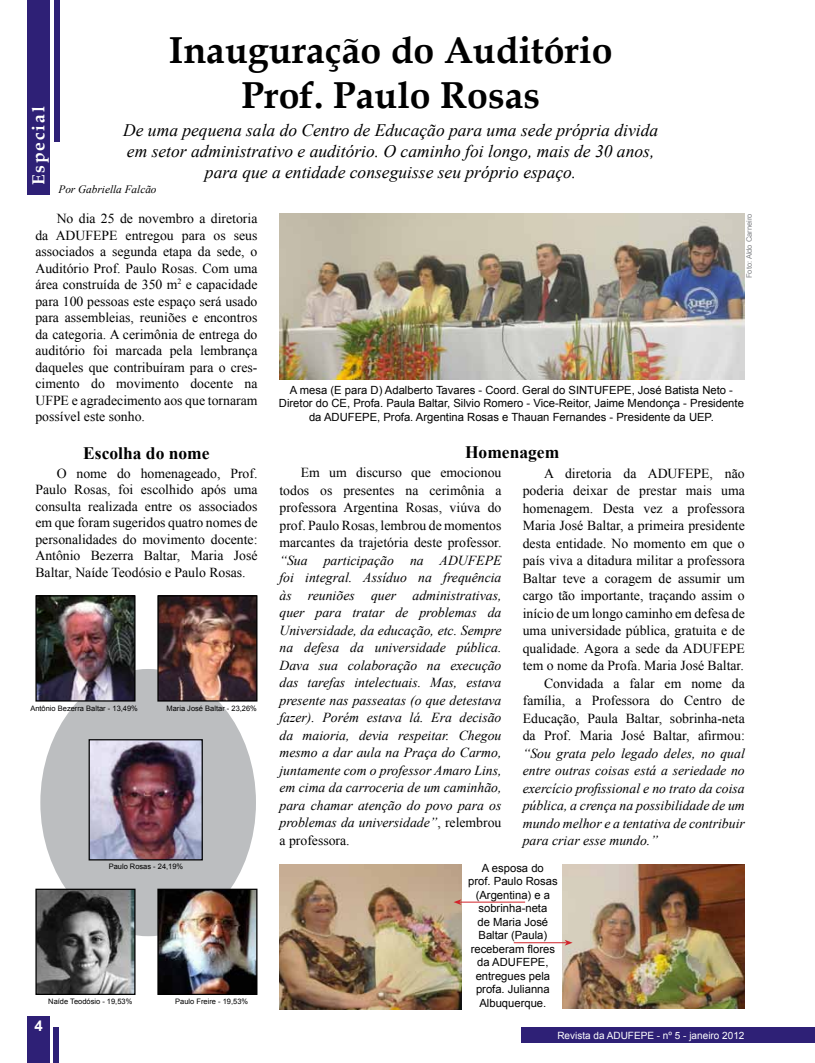
<style>
.page{position:relative;width:815px;height:1063px;background:#fff}
.page>*{position:absolute;margin:0;border:0;box-sizing:border-box;transform-origin:0 0}
.t1{font:700 37.5px/45px "Book Antiqua";color:#000;text-align:center}
.t2{font:italic 17.5px/21px "Times New Roman";color:#000;text-align:center}
.t3{font:700 17.5px "Times New Roman";color:#000}
.t4{font:700 17.5px "Book Antiqua";letter-spacing:.1em;color:#fff}
.t5{font:700 15px "Arial";color:#fff}
.t6{font:13.75px/17.5px "Times New Roman";color:#000;text-align:justify}
.t7{font:italic 13.75px/17.5px "Times New Roman";color:#000;text-align:justify}
.t8{font:11.25px/13.5px "Arial";color:#000;text-align:center}
.t9{font:italic 11.25px "Times New Roman";color:#000}
.t10{font:10px "Arial";color:#fff}
.t11{font:7.5px "Arial";color:#000}
.t12{font:7.5px "Arial";color:#808285}
.s1{font-style:normal}
</style>
<div class="page">
<div style="left:28px;top:1016px;width:22px;height:47px;background:#2e2076"></div>
<div style="left:53px;top:1027px;width:6px;height:36px;background:#2e2076"></div>
<div style="left:522px;top:1028px;width:293px;height:15px;background:#2e2076"></div>
<div style="left:28px;top:0;width:22px;height:195px;background:#2e2076"></div>
<div style="left:54px;top:0;width:6px;height:142px;background:#2e2076"></div>
<div style="left:40px;top:669px;width:216px;height:267px;background:#bcbec0;border-radius:50%"></div>
<img style="left:37px;top:597px;width:97px;height:103px">
<div style="left:35px;top:595px;width:101px;height:107px;border:1px solid #000"></div>
<img style="left:563px;top:864px;width:182px;height:144px">
<img style="left:279px;top:864px;width:183px;height:146px">
<img style="left:159px;top:597px;width:96px;height:103px">
<div style="left:157px;top:595px;width:100px;height:107px;border:1px solid #000"></div>
<img style="left:37px;top:891px;width:97px;height:102px">
<div style="left:35px;top:889px;width:101px;height:106px;border:1px solid #000"></div>
<img style="left:159px;top:891px;width:96px;height:102px">
<div style="left:157px;top:889px;width:100px;height:106px;border:1px solid #000"></div>
<img style="left:91px;top:741px;width:110px;height:117px">
<div style="left:89px;top:739px;width:114px;height:121px;border:1px solid #000"></div>
<img style="left:279px;top:213px;width:465px;height:166px">
<hr style="left:459px;top:902px;width:66px;height:1px;background:#d2232a">
<svg style="left:454px;top:899px;width:7px;height:6px"></svg>
<hr style="left:514px;top:942px;width:53px;height:1px;background:#d2232a">
<svg style="left:565px;top:940px;width:8px;height:6px"></svg>
<p class="t4" style="left:27px;top:185px;width:80px;rotate:-90deg">Especial</p>
<h1 class="t1" style="left:169px;top:27px;width:445px">Inauguração do Auditório<br>Prof. Paulo Rosas</h1>
<p class="t2" style="left:123px;top:119px;width:536px">De uma pequena sala do Centro de Educação para uma sede própria divida em setor administrativo e auditório. O caminho foi longo, mais de 30 anos, para que a entidade conseguisse seu próprio espaço.</p>
<p class="t9" style="left:58px;top:182px;width:100px">Por Gabriella Falcão</p>
<p class="t6" style="left:35px;top:210px;width:224px;line-height:16.5px;text-indent:21px">No dia 25 de novembro a diretoria da ADUFEPE entregou para os seus associados a segunda etapa da sede, o Auditório Prof. Paulo Rosas. Com uma área construída de 350 m<sup>2</sup> e capacidade para 100 pessoas este espaço será usado para assembleias, reuniões e encontros da categoria. A cerimônia de entrega do auditório foi marcada pela lembrança daqueles que contribuíram para o cres&shy;cimento do movimento docente na UFPE e agradecimento aos que tornaram possível este sonho.</p>
<p class="t3" style="left:83px;top:441px;width:128px">Escolha do nome</p>
<p class="t6" style="left:35px;top:465px;width:224px;line-height:16.5px;text-indent:21px">O nome do homenageado, Prof.<br>Paulo Rosas, foi escolhido após uma consulta realizada entre os associados em que foram sugeridos quatro nomes de personalidades do movimento docente:<br>Antônio Bezerra Baltar, Maria José Baltar, Naíde Teodósio e Paulo Rosas.</p>
<p class="t11" style="left:30px;top:704px;width:109px">Antônio Bezerra Baltar - 13,49%</p>
<p class="t11" style="left:166px;top:704px;width:92px">Maria José Baltar - 23,26%</p>
<p class="t11" style="left:109px;top:861px;width:76px">Paulo Rosas - 24,19%</p>
<p class="t11" style="left:48px;top:997px;width:86px">Naíde Teodósio - 19,53%</p>
<p class="t11" style="left:175px;top:997px;width:74px">Paulo Freire - 19,53%</p>
<p class="t5" style="left:34px;top:1016px;width:10px">4</p>
<p class="t12" style="left:744px;top:278px;width:66px;rotate:-90deg">Foto: Aldo Carneiro</p>
<p class="t8" style="left:279px;top:383px;width:466px">A mesa (E para D) Adalberto Tavares - Coord. Geral do SINTUFEPE, José Batista Neto -<br>Diretor do CE, Profa. Paula Baltar, Silvio Romero - Vice-Reitor, Jaime Mendonça - Presidente da ADUFEPE, Profa. Argentina Rosas e Thauan Fernandes - Presidente da UEP.</p>
<p class="t3" style="left:465px;top:440px;width:96px">Homenagem</p>
<p class="t6" style="left:279px;top:464px;width:224px;text-indent:21px">Em um discurso que emocionou todos os presentes na cerimônia a professora Argentina Rosas, viúva do prof. Paulo Rosas, lembrou de momentos marcantes da trajetória deste professor.</p>
<p class="t7" style="left:279px;top:551px;width:224px">“Sua participação na ADUFEPE foi integral. Assíduo na frequência às reuniões quer administrativas, quer para tratar de problemas da Universidade, da educação, etc. Sempre na defesa da universidade pública.<br>Dava sua colaboração na execução das tarefas intelectuais. Mas, estava presente nas passeatas (o que detestava fazer). Porém estava lá. Era decisão da maioria, devia respeitar. Chegou mesmo a dar aula na Praça do Carmo, juntamente com o professor Amaro Lins, em cima da carroceria de um caminhão, para chamar atenção do povo para os problemas da universidade”<span class="s1">, relembrou a professora.</span></p>
<p class="t6" style="left:523px;top:464px;width:224px;text-align:right">A diretoria da ADUFEPE, não poderia deixar de prestar mais uma homenagem. Desta vez a professora Maria José Baltar, a primeira presidente desta entidade. No momento em que o país viva a ditadura militar a professora Baltar teve a coragem de assumir um cargo tão importante, traçando assim o início de um longo caminho em defesa de uma universidade pública, gratuita e de qualidade. Agora a sede da ADUFEPE tem o nome da Profa. Maria José Baltar.<br>Convidada a falar em nome da família, a Professora do Centro de Educação, Paula Baltar, sobrinha-neta da Prof. Maria José Baltar, afirmou:</p>
<p class="t7" style="left:523px;top:744px;width:224px">“Sou grata pelo legado deles, no qual entre outras coisas está a seriedade no exercício profissional e no trato da coisa pública, a crença na possibilidade de um mundo melhor e a tentativa de contribuir para criar esse mundo.”</p>
<p class="t8" style="left:468px;top:861px;width:91px">A esposa do<br>prof. Paulo Rosas (Argentina) e a sobrinha-neta<br>de Maria José<br>Baltar (Paula) receberam flores da ADUFEPE, entregues pela profa. Julianna<br>Albuquerque.</p>
<p class="t10" style="left:557px;top:1029px;width:189px">Revista da ADUFEPE - nº 5 - janeiro 2012</p>
</div>
